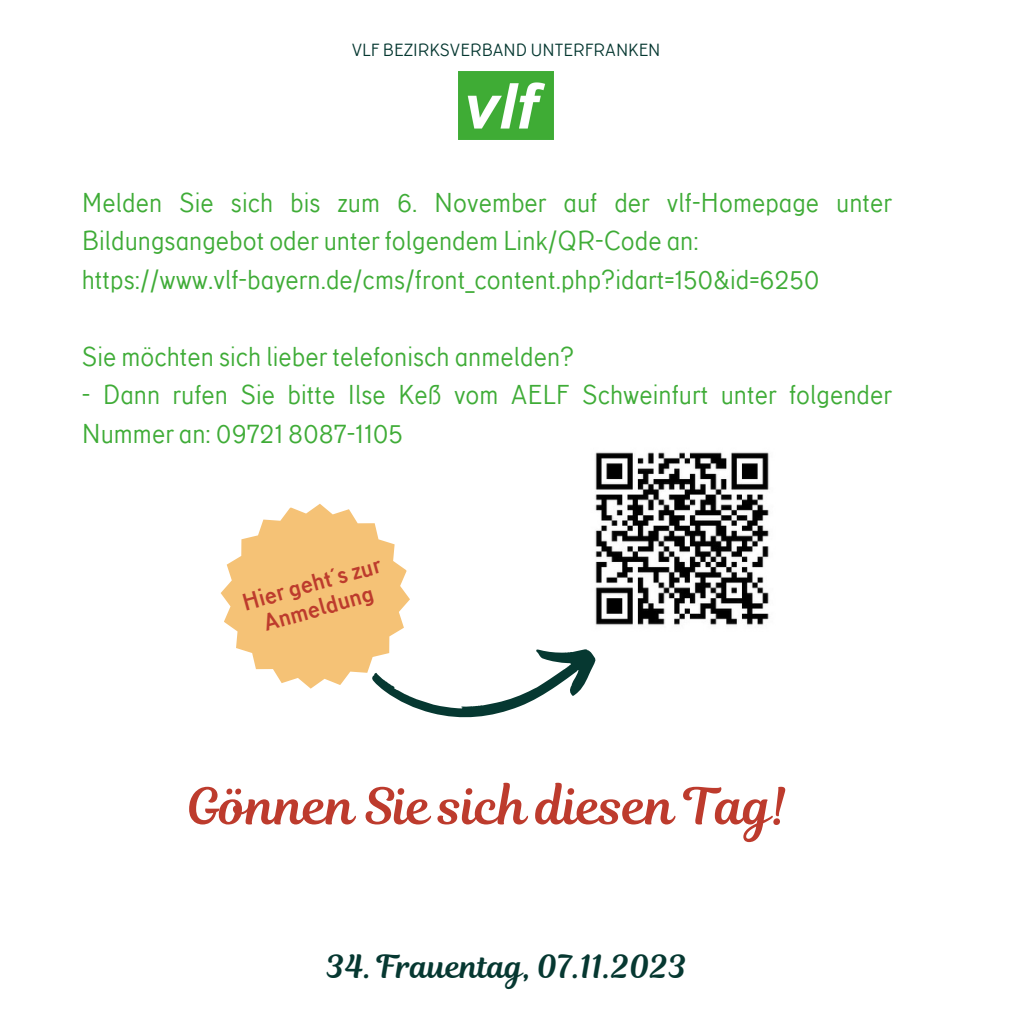
<style>
.page{position:relative;width:1013px;height:1013px;background:#fff}
.page>*{position:absolute;margin:0;border:0;box-sizing:border-box;transform-origin:0 0}
.t1{font:50.25px "RTL Romman Regular";color:#bd3b2d}
.t2{font:31.62px "RTL Romman Regular";color:#063831}
.t3{font:27.75px/38.5px "TT Corals";color:#3fac37}
.t4{font:700 24.5px/25.4px "TT Corals";color:#bd3b2d;text-align:center}
.t5{font:17.88px "TT Corals";color:#063831}
</style>
<div class="page">
<img style="left:459px;top:72px;width:94px;height:67px">
<img style="left:595px;top:452px;width:175px;height:173px">
<svg style="left:221px;top:503px;width:382px;height:215px"></svg>
<p class="t5" style="left:352px;top:39px;width:310px">VLF BEZIRKSVERBAND UNTERFRANKEN</p>
<p class="t3" style="left:82px;top:184px;width:811px">Melden Sie sich bis zum 6. November auf der vlf-Homepage unter<br>Bildungsangebot oder unter folgendem Link/QR-Code an:</p>
<p class="t3" style="left:82px;top:261px;width:739px">https://www.vlf-bayern.de/cms/front_content.php?idart=150&amp;id=6250</p>
<p class="t3" style="left:82px;top:337px;width:494px">Sie möchten sich lieber telefonisch anmelden?</p>
<p class="t3" style="left:82px;top:376px;width:812px">- Dann rufen Sie bitte Ilse Keß vom AELF Schweinfurt unter folgender<br>Nummer an: 09721 8087-1105</p>
<p class="t4" style="left:239px;top:591px;width:144px;rotate:-16deg">Hier geht´s zur<br>Anmeldung</p>
<p class="t1" style="left:187px;top:771px;width:602px">Gönnen Sie sich diesen Tag!</p>
<p class="t2" style="left:326px;top:944px;width:362px">34. Frauentag, 07.11.2023</p>
</div>
